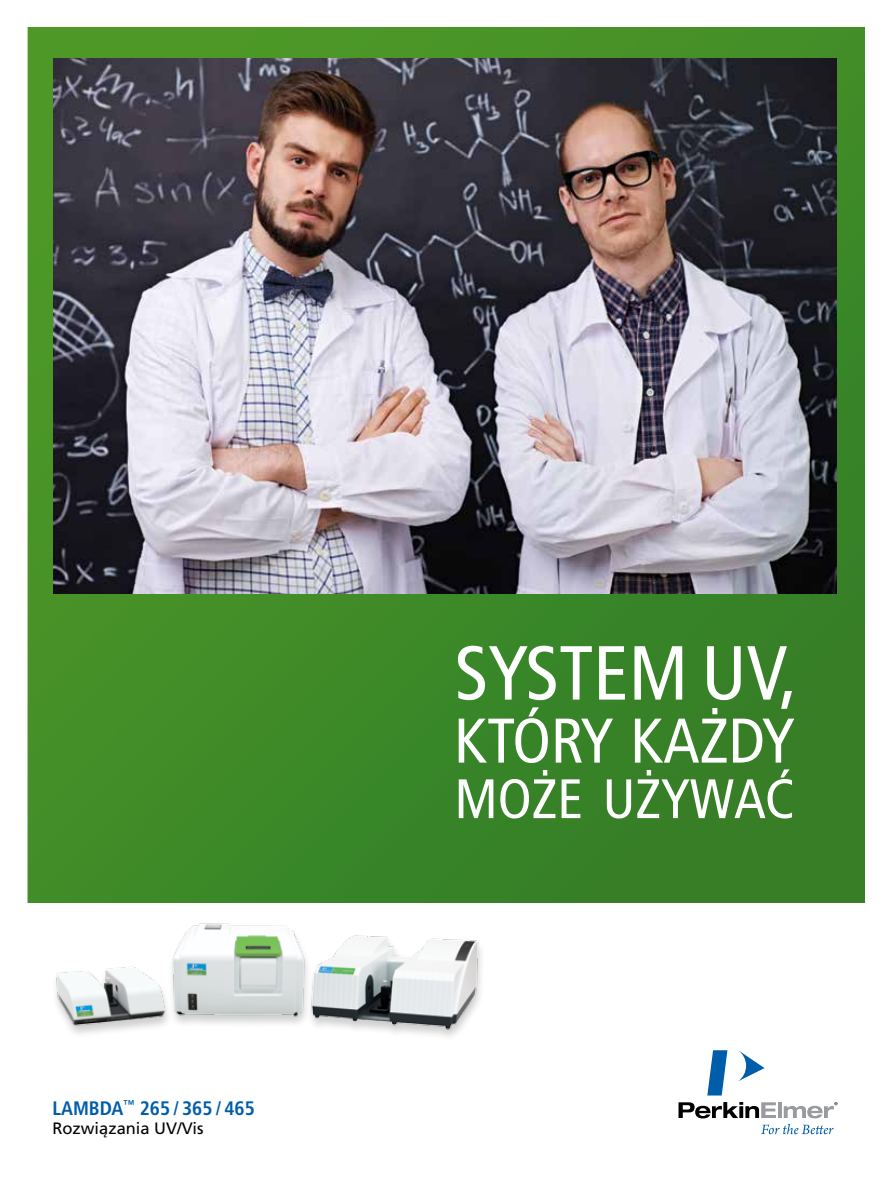
<style>
.page{position:relative;width:891px;height:1188px;background:#fff}
.page>*{position:absolute;margin:0;border:0;box-sizing:border-box;transform-origin:0 0}
.t1{font:condensed 76.5px "Frutiger LT Com";color:#fff}
.t2{font:condensed 63px "Frutiger LT Com";color:#fff}
.t3{font:condensed 55.5px "Frutiger LT Com";color:#fff}
.t4{font:700 condensed 19.5px "Frutiger LT Com";color:#005daa}
.t5{font:16.5px "Frutiger LT Com";color:#000}
</style>
<div class="page">
<div style="left:28px;top:27px;width:837px;height:875px;background:linear-gradient(to bottom,#468e27,#388327)"></div>
<img style="left:53px;top:59px;width:783px;height:535px">
<svg style="left:679px;top:1102px;width:97px;height:16px"></svg>
<hr style="left:778px;top:1102px;width:4px;height:16px;background:#999b9e">
<svg style="left:738px;top:1050px;width:27px;height:31px"></svg>
<svg style="left:707px;top:1050px;width:20px;height:46px"></svg>
<svg style="left:784px;top:1102px;width:54px;height:16px"></svg>
<svg style="left:761px;top:1124px;width:73px;height:10px"></svg>
<img style="left:55px;top:923px;width:426px;height:114px">
<p class="t4" style="left:52px;top:1096px;width:204px">LAMBDA<sup>™</sup> 265 / 365 / 465</p>
<p class="t5" style="left:52px;top:1119px;width:152px">Rozwiązania UV/Vis</p>
<h1 class="t1" style="left:454px;top:629px;width:345px">SYSTEM UV,</h1>
<h2 class="t2" style="left:454px;top:704px;width:342px">KTÓRY KAŻDY</h2>
<h3 class="t3" style="left:454px;top:767px;width:342px">MOŻE UŻYWAĆ</h3>
</div>
